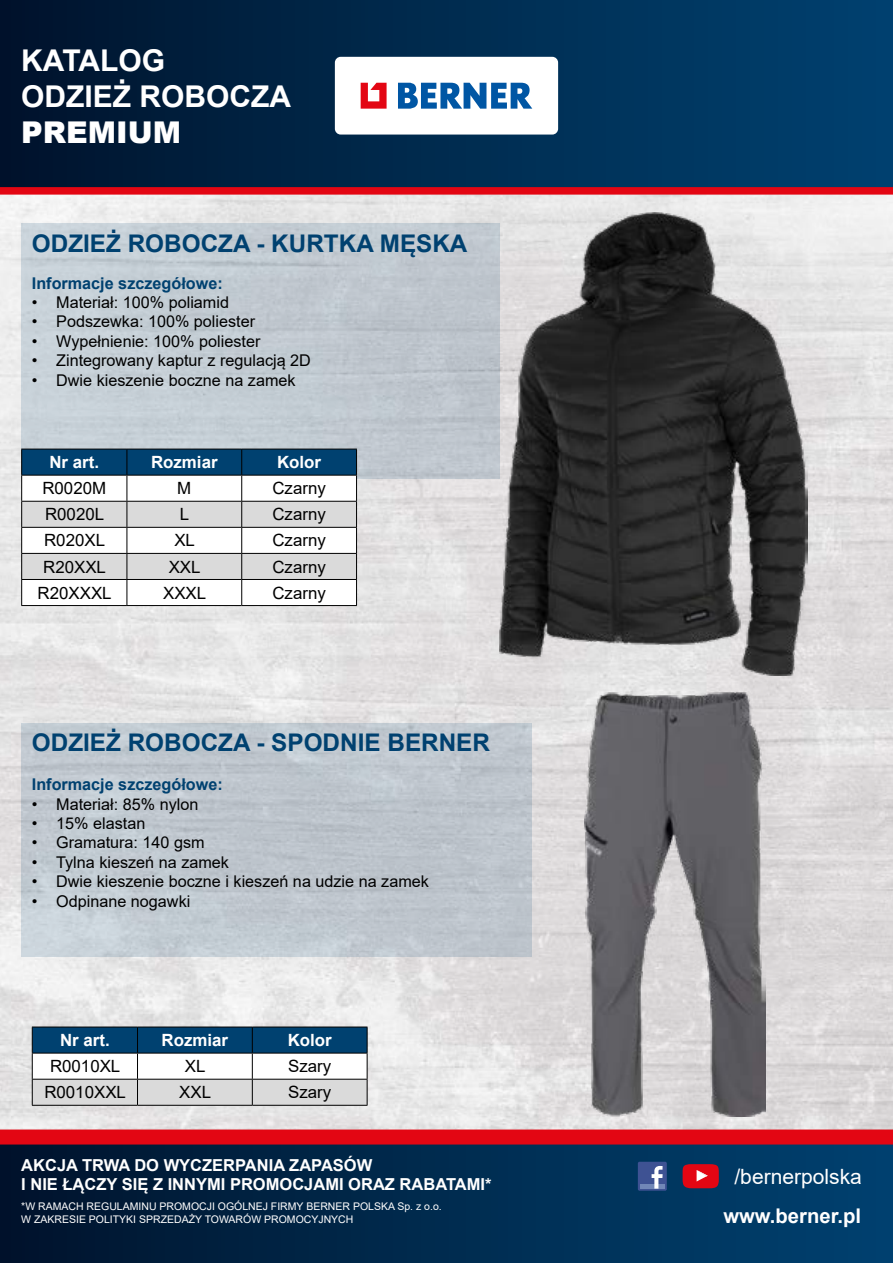
<style>
.page{position:relative;width:893px;height:1263px;background:#fff}
.page>*{position:absolute;margin:0;border:0;box-sizing:border-box;transform-origin:0 0}
.t1{font:700 30px/36px "Arial";color:#fff}
.t2{font:900 30px "Arial";color:#fff}
.t3{font:700 24.3px "Arial";color:#004170}
.t4{font:21px "Arial";color:#fff}
.t5{font:700 20.25px "Arial";color:#fff}
.t6{font:16.8px "Arial";color:#000}
.t7{font:700 16.8px "Arial";color:#fff}
.t8{font:700 16.5px/19.8px "Arial";color:#fff}
.t9{font:16.2px "Arial";color:#000}
.t10{font:700 16.2px "Arial";color:#004170}
.t11{font:10.5px/12.6px "Arial";color:#fff}
</style>
<div class="page">
<img style="left:0;top:195px;width:893px;height:934px">
<div style="left:0;top:1135px;width:893px;height:128px;background:linear-gradient(to right,#00132d,#004271)"></div>
<div style="left:638px;top:1162px;width:29px;height:29px;background:#3e5293;border-radius:2px"></div>
<hr style="left:640px;top:1184px;width:25px;height:4px;background:#7187b7">
<svg style="left:652px;top:1166px;width:11px;height:22px"></svg>
<div style="left:683px;top:1164px;width:36px;height:24px;background:#e30613;border-radius:9px"></div>
<svg style="left:697px;top:1170px;width:11px;height:11px"></svg>
<div style="left:0;top:0;width:893px;height:191px;background:linear-gradient(to right,#00142d,#004271)"></div>
<div style="left:335px;top:57px;width:223px;height:78px;background:#fff;border-radius:6px"></div>
<svg style="left:398px;top:83px;width:134px;height:26px"></svg>
<svg style="left:361px;top:83px;width:26px;height:26px"></svg>
<div style="left:0;top:1129px;width:893px;height:15px;background:#e30613"></div>
<div style="left:0;top:187px;width:893px;height:8px;background:#e30613"></div>
<div style="left:21px;top:223px;width:479px;height:255px;background:#c2cbd2"></div>
<div style="left:21px;top:723px;width:510px;height:234px;background:linear-gradient(to right,#c3ccd3,#bcc3ca)"></div>
<svg style="left:32px;top:1027px;width:336px;height:78px"></svg>
<hr style="left:32px;top:1105px;width:106px;height:1px;background:#000">
<hr style="left:138px;top:1105px;width:114px;height:1px;background:#000">
<hr style="left:252px;top:1105px;width:115px;height:1px;background:#000">
<hr style="left:21px;top:605px;width:106px;height:1px;background:#000">
<hr style="left:127px;top:605px;width:114px;height:1px;background:#000">
<svg style="left:21px;top:449px;width:336px;height:156px"></svg>
<hr style="left:241px;top:605px;width:116px;height:1px;background:#000">
<img style="left:500px;top:213px;width:308px;height:462px">
<img style="left:585px;top:691px;width:180px;height:425px">
<h1 class="t1" style="left:21px;top:42px;width:272px">KATALOG<br>ODZIEŻ ROBOCZA</h1>
<h1 class="t2" style="left:21px;top:110px;width:161px">PREMIUM</h1>
<h2 class="t3" style="left:32px;top:226px;width:437px">ODZIEŻ ROBOCZA - KURTKA MĘSKA</h2>
<p class="t10" style="left:32px;top:271px;width:192px">Informacje szczegółowe:</p>
<p class="t9" style="left:32px;top:291px;width:199px">• Materiał: 100% poliamid</p>
<p class="t9" style="left:32px;top:311px;width:225px">• Podszewka: 100% poliester</p>
<p class="t9" style="left:32px;top:330px;width:230px">• Wypełnienie: 100% poliester</p>
<p class="t9" style="left:32px;top:349px;width:281px">• Zintegrowany kaptur z regulacją 2D</p>
<p class="t9" style="left:32px;top:369px;width:265px">• Dwie kieszenie boczne na zamek</p>
<p class="t7" style="left:49px;top:450px;width:51px">Nr art.</p>
<p class="t7" style="left:151px;top:450px;width:68px">Rozmiar</p>
<p class="t7" style="left:277px;top:450px;width:46px">Kolor</p>
<p class="t6" style="left:42px;top:477px;width:65px">R0020M</p>
<p class="t6" style="left:177px;top:477px;width:16px">M</p>
<p class="t6" style="left:272px;top:477px;width:55px">Czarny</p>
<p class="t6" style="left:45px;top:503px;width:61px">R0020L</p>
<p class="t6" style="left:180px;top:503px;width:11px">L</p>
<p class="t6" style="left:272px;top:503px;width:55px">Czarny</p>
<p class="t6" style="left:44px;top:529px;width:62px">R020XL</p>
<p class="t6" style="left:174px;top:529px;width:22px">XL</p>
<p class="t6" style="left:272px;top:529px;width:55px">Czarny</p>
<p class="t6" style="left:43px;top:555px;width:64px">R20XXL</p>
<p class="t6" style="left:169px;top:555px;width:33px">XXL</p>
<p class="t6" style="left:272px;top:555px;width:55px">Czarny</p>
<p class="t6" style="left:38px;top:581px;width:76px">R20XXXL</p>
<p class="t6" style="left:163px;top:581px;width:45px">XXXL</p>
<p class="t6" style="left:272px;top:581px;width:55px">Czarny</p>
<h2 class="t3" style="left:32px;top:725px;width:460px">ODZIEŻ ROBOCZA - SPODNIE BERNER</h2>
<p class="t10" style="left:32px;top:773px;width:192px">Informacje szczegółowe:</p>
<p class="t9" style="left:32px;top:793px;width:168px">• Materiał: 85% nylon</p>
<p class="t9" style="left:32px;top:812px;width:115px">• 15% elastan</p>
<p class="t9" style="left:32px;top:832px;width:174px">• Gramatura: 140 gsm</p>
<p class="t9" style="left:32px;top:851px;width:199px">• Tylna kieszeń na zamek</p>
<p class="t9" style="left:32px;top:870px;width:399px">• Dwie kieszenie boczne i kieszeń na udzie na zamek</p>
<p class="t9" style="left:32px;top:890px;width:160px">• Odpinane nogawki</p>
<p class="t7" style="left:60px;top:1028px;width:51px">Nr art.</p>
<p class="t7" style="left:162px;top:1028px;width:68px">Rozmiar</p>
<p class="t7" style="left:288px;top:1028px;width:46px">Kolor</p>
<p class="t6" style="left:50px;top:1055px;width:72px">R0010XL</p>
<p class="t6" style="left:185px;top:1055px;width:22px">XL</p>
<p class="t6" style="left:288px;top:1055px;width:45px">Szary</p>
<p class="t6" style="left:44px;top:1081px;width:83px">R0010XXL</p>
<p class="t6" style="left:179px;top:1081px;width:33px">XXL</p>
<p class="t6" style="left:288px;top:1081px;width:45px">Szary</p>
<p class="t8" style="left:21px;top:1155px;width:472px">AKCJA TRWA DO WYCZERPANIA ZAPASÓW<br>I NIE ŁĄCZY SIĘ Z INNYMI PROMOCJAMI ORAZ RABATAMI*</p>
<p class="t11" style="left:21px;top:1200px;width:422px">*W RAMACH REGULAMINU PROMOCJI OGÓLNEJ FIRMY BERNER POLSKA Sp. z o.o.<br>W ZAKRESIE POLITYKI SPRZEDAŻY TOWARÓW PROMOCYJNYCH</p>
<p class="t4" style="left:734px;top:1162px;width:129px">/bernerpolska</p>
<p class="t5" style="left:723px;top:1201px;width:139px">www.berner.pl</p>
</div>
